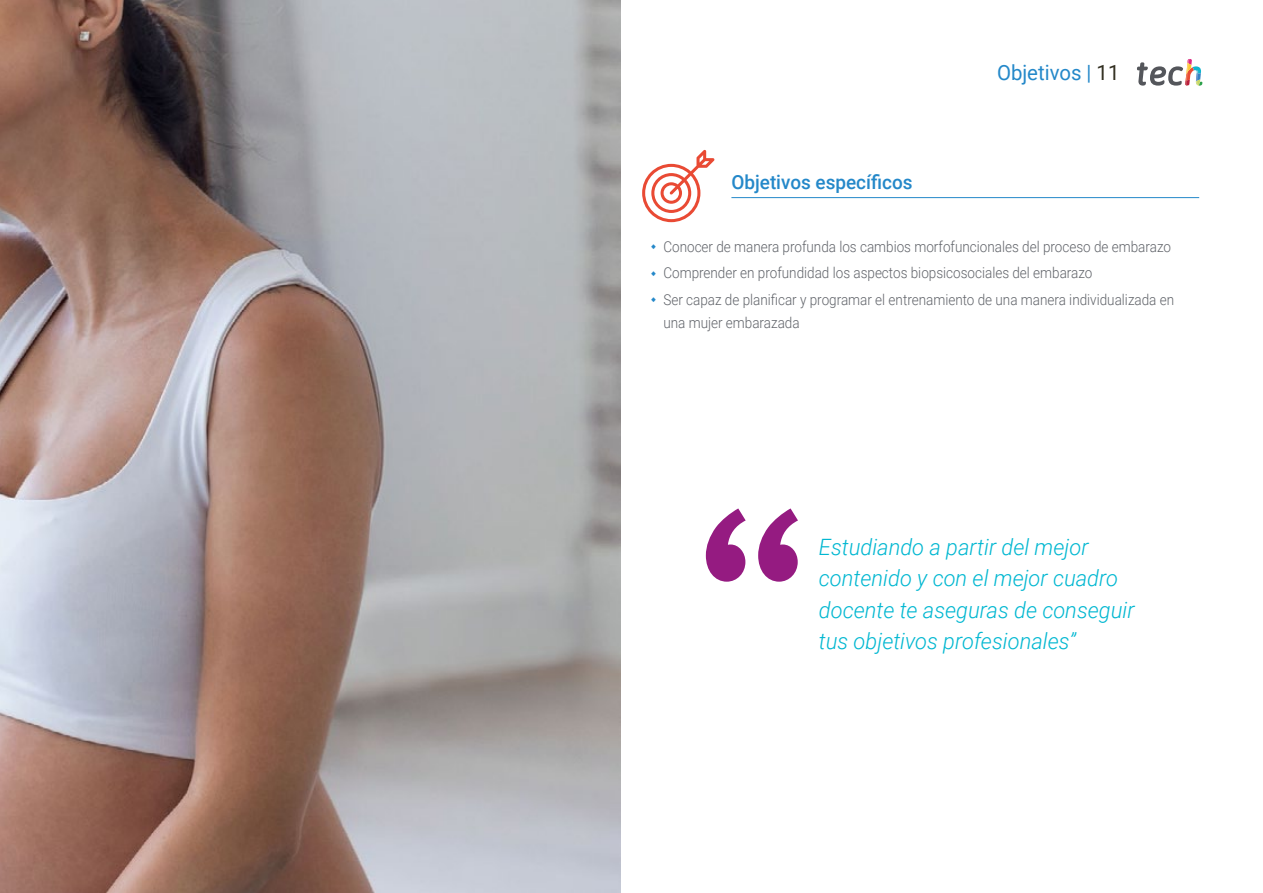
<style>
.page{position:relative;width:1263px;height:893px;background:#fff}
.page>*{position:absolute;margin:0;border:0;box-sizing:border-box;transform-origin:0 0}
.t1{font:italic 300 22.5px/31.5px "Roboto";color:#00b7d1}
.t2{font:21px "Roboto";color:#2488c9}
.t3{font:500 19.5px "Roboto";color:#2488c9}
.t4{font:300 15px/26.7px "Roboto";color:#61646a;scale:.9 1}
.s1{color:#312e20}
</style>
<div class="page">
<svg style="left:1137px;top:59px;width:65px;height:27px"></svg>
<svg style="left:642px;top:150px;width:72px;height:72px"></svg>
<hr style="left:731px;top:197px;width:468px;height:1px;background:#2488c9">
<svg style="left:706px;top:508px;width:92px;height:74px"></svg>
<img style="left:0;top:0;width:621px;height:893px">
<h3 class="t3" style="left:731px;top:168px;width:183px">Objetivos específicos</h3>
<h2 class="t2" style="left:997px;top:57px;width:124px">Objetivos | <span class="s1">11</span></h2>
<p class="t4" style="left:663px;top:232px;width:569px">Conocer de manera profunda los cambios morfofuncionales del proceso de embarazo<br>Comprender en profundidad los aspectos biopsicosociales del embarazo<br>Ser capaz de planificar y programar el entrenamiento de una manera individualizada en</p>
<p class="t4" style="left:663px;top:308px;width:153px">una mujer embarazada</p>
<h1 class="t1" style="left:819px;top:530px;width:317px">Estudiando a partir del mejor contenido y con el mejor cuadro docente te aseguras de conseguir tus objetivos profesionales”</h1>
</div>
